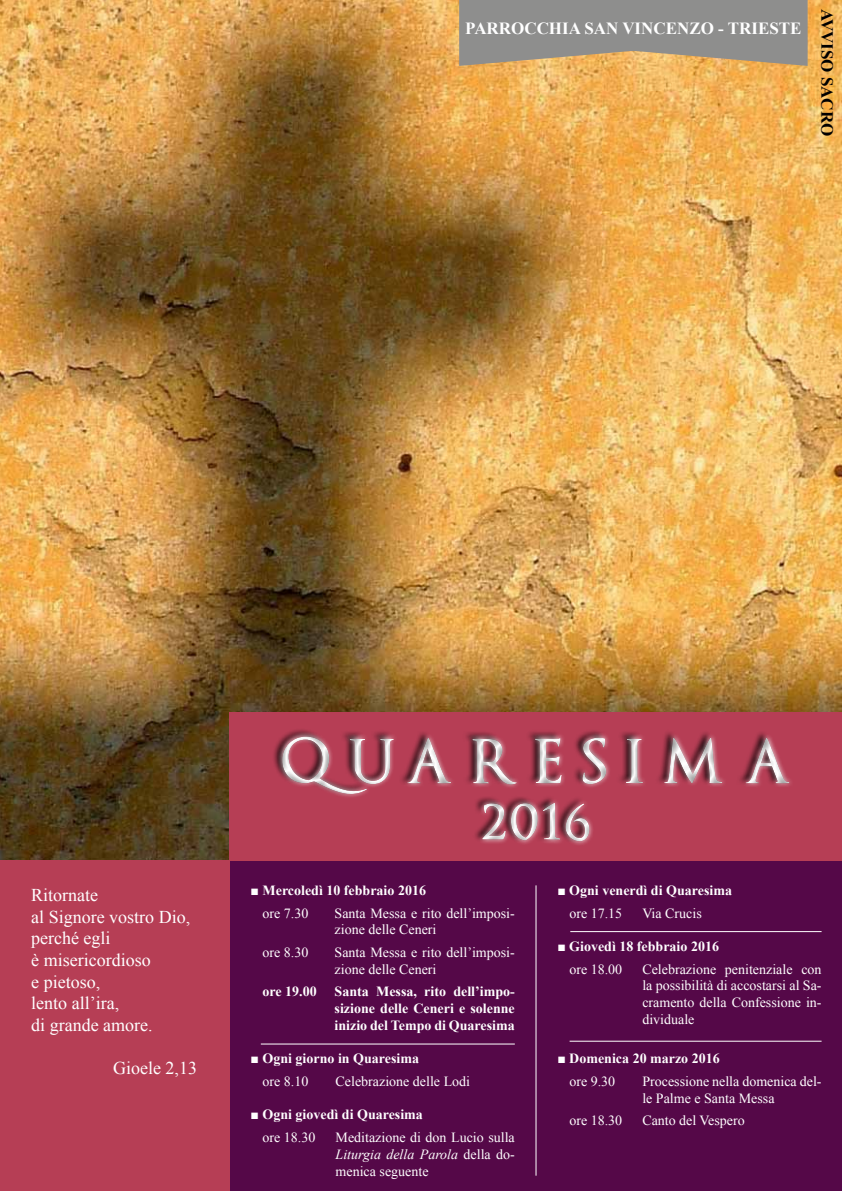
<style>
.page{position:relative;width:842px;height:1191px;background:#fff}
.page>*{position:absolute;margin:0;border:0;box-sizing:border-box;transform-origin:0 0}
.t1{font:600 60px/60px "Optimus Princeps";letter-spacing:.3em;color:#fff;text-align:center}
.t2{font:18px/21.6px "Times New Roman";color:#fff}
.t3{font:700 17px "Times New Roman";color:#fff}
.t4{font:700 17px "Times New Roman";color:#000}
.t5{font:14px/16.8px "Times New Roman";color:#fff}
.t6{font:700 14px/22.5px "Times New Roman";color:#fff}
.s1{font-weight:400}
.s2{font-style:italic}
</style>
<div class="page">
<img style="left:0;top:0;width:842px;height:860px">
<div style="left:230px;top:860px;width:612px;height:331px;background:#550848"></div>
<div style="left:0;top:860px;width:230px;height:331px;background:#b63e55"></div>
<div style="left:230px;top:712px;width:612px;height:148px;background:#b63e55"></div>
<div style="left:272px;top:729px;width:527px;height:125px;background:#000;opacity:.5"></div>
<svg style="left:459px;top:0;width:349px;height:66px;background:#999287"></svg>
<hr style="left:570px;top:931px;width:251px;height:1px;background:#fff">
<hr style="left:261px;top:1043px;width:254px;height:1px;background:#fff">
<hr style="left:570px;top:1040px;width:251px;height:1px;background:#fff">
<hr style="left:535px;top:885px;width:1px;height:290px;background:#fff">
<p class="t3" style="left:465px;top:17px;width:338px">PARROCCHIA SAN VINCENZO - TRIESTE</p>
<p class="t4" style="left:839px;top:9px;width:129px;rotate:90deg">AVVISO SACRO</p>
<p class="t2" style="left:31px;top:884px;width:160px">Ritornate<br>al Signore vostro Dio, perché egli<br>è misericordioso<br>e pietoso,<br>lento all’ira,<br>di grande amore.</p>
<p class="t2" style="left:113px;top:1057px;width:85px">Gioele 2,13</p>
<h1 class="t1" style="left:281px;top:734px;width:512px">QUARESIMA<br>2016</h1>
<p class="t6" style="left:263px;top:878px;width:165px;text-indent:-12px"><span class="s1">■</span> Mercoledì 10 febbraio 2016 <span class="s1">ore 7.30</span></p>
<p class="t5" style="left:335px;top:904px;width:182px">Santa Messa e rito dell’imposi&shy;zione delle Ceneri</p>
<p class="t5" style="left:263px;top:943px;width:47px">ore 8.30</p>
<p class="t5" style="left:335px;top:943px;width:182px">Santa Messa e rito dell’imposi&shy;zione delle Ceneri</p>
<p class="t6" style="left:263px;top:979px;width:56px">ore 19.00</p>
<p class="t6" style="left:335px;top:982px;width:182px;line-height:16.8px;text-align:justify">Santa Messa, rito dell’impo&shy;sizione delle Ceneri e solenne inizio del Tempo di Quaresima</p>
<p class="t6" style="left:263px;top:1047px;width:158px;text-indent:-12px"><span class="s1">■</span> Ogni giorno in Quaresima <span class="s1">ore 8.10</span></p>
<p class="t5" style="left:336px;top:1072px;width:136px">Celebrazione delle Lodi</p>
<p class="t6" style="left:263px;top:1103px;width:162px;text-indent:-12px"><span class="s1">■</span> Ogni giovedì di Quaresima <span class="s1">ore 18.30</span></p>
<p class="t5" style="left:336px;top:1128px;width:181px;text-align:justify">Meditazione di don Lucio sulla <span class="s2">Liturgia della Parola</span> della do&shy;menica seguente</p>
<p class="t6" style="left:569px;top:878px;width:164px;text-indent:-12px"><span class="s1">■</span> Ogni venerdì di Quaresima <span class="s1">ore 17.15</span></p>
<p class="t5" style="left:642px;top:904px;width:61px">Via Crucis</p>
<p class="t6" style="left:569px;top:935px;width:151px;text-indent:-12px"><span class="s1">■</span> Giovedì 18 febbraio 2016 <span class="s1">ore 18.00</span></p>
<p class="t5" style="left:642px;top:960px;width:181px;text-align:justify">Celebrazione penitenziale con la possibilità di accostarsi al Sa&shy;cramento della Confessione in&shy;dividuale</p>
<p class="t6" style="left:569px;top:1047px;width:152px;text-indent:-12px"><span class="s1">■</span> Domenica 20 marzo 2016 <span class="s1">ore 9.30</span></p>
<p class="t5" style="left:642px;top:1072px;width:181px">Processione nella domenica del&shy;le Palme e Santa Messa</p>
<p class="t5" style="left:569px;top:1111px;width:54px">ore 18.30</p>
<p class="t5" style="left:642px;top:1111px;width:104px">Canto del Vespero</p>
</div>
